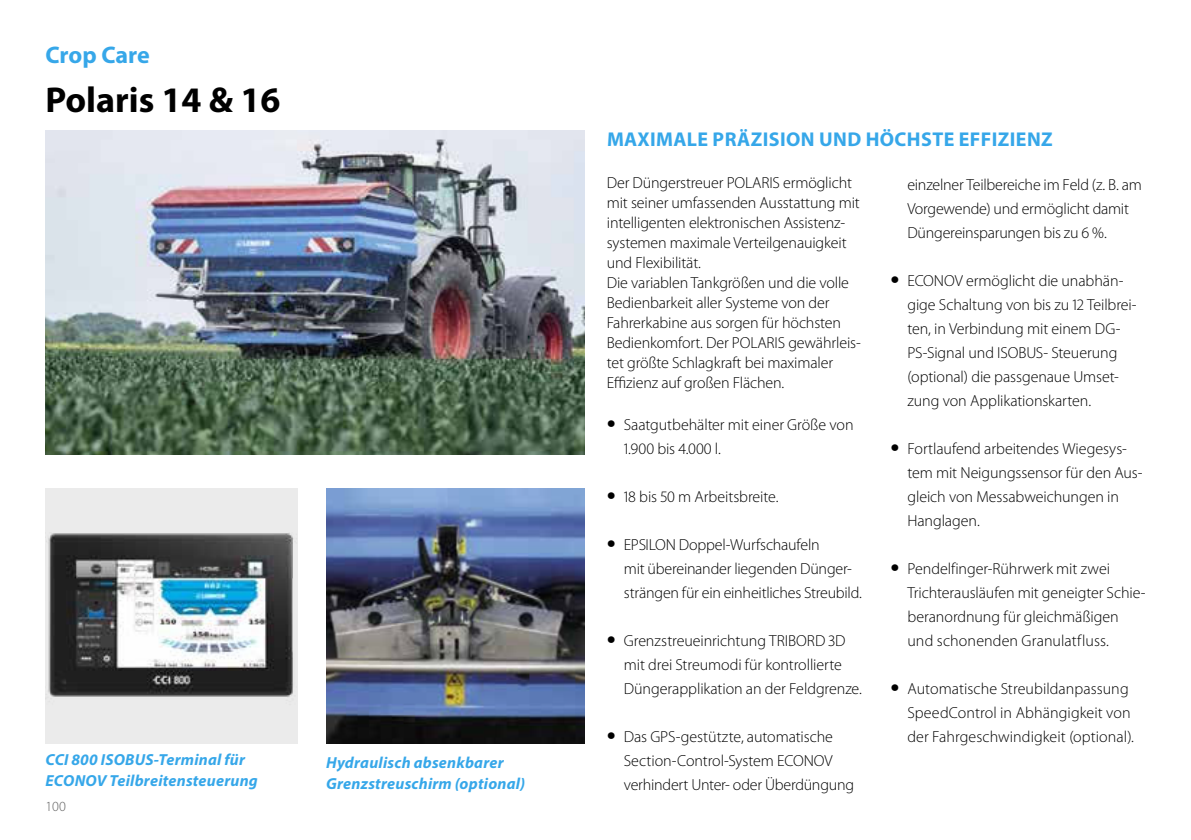
<style>
.page{position:relative;width:1191px;height:840px;background:#fff}
.page>*{position:absolute;margin:0;border:0;box-sizing:border-box;transform-origin:0 0}
.t1{font:700 36px "Myriad Pro";color:#000}
.t2{font:700 24px "Myriad Pro";letter-spacing:-.005em;color:#36a7e9}
.t3{font:700 20px "Myriad Pro";letter-spacing:.02em;color:#36a7e9}
.t4{font:300 16px/24px "Myriad Pro";letter-spacing:-.01em;color:#000}
.t5{font:italic 700 16px/21px "Myriad Pro";letter-spacing:.015em;color:#36a7e9}
.t6{font:300 14px "Myriad Pro";color:#636363}
.s1{font-weight:400;font-size:32px}
</style>
<div class="page">
<img style="left:326px;top:488px;width:258px;height:255px">
<div style="left:45px;top:488px;width:252px;height:255px;background:#ebebeb"></div>
<img style="left:46px;top:533px;width:248px;height:164px">
<img style="left:45px;top:130px;width:539px;height:324px">
<h2 class="t2" style="left:45px;top:43px;width:106px">Crop Care</h2>
<h1 class="t1" style="left:45px;top:81px;width:237px">Polaris 14 &amp; 16</h1>
<p class="t5" style="left:45px;top:748px;width:214px">CCI 800 ISOBUS-Terminal für<br>ECONOV Teilbreitensteuerung</p>
<p class="t6" style="left:45px;top:799px;width:22px">100</p>
<p class="t5" style="left:326px;top:751px;width:201px">Hydraulisch absenkbarer<br>Grenzstreuschirm (optional)</p>
<p class="t3" style="left:607px;top:128px;width:447px">MAXIMALE PRÄZISION UND HÖCHSTE EFFIZIENZ</p>
<p class="t4" style="left:907px;top:173px;width:236px">einzelner Teilbereiche im Feld (z. B. am<br>Vorgewende) und ermöglicht damit<br>Düngereinsparungen bis zu 6 %.</p>
<p class="t4" style="left:907px;top:269px;width:231px;text-indent:-17px"><span class="s1">•</span> ECONOV ermöglicht die unabhän&shy;gige Schaltung von bis zu 12 Teilbrei&shy;ten, in Verbindung mit einem DG-PS-Signal und ISOBUS- Steuerung (optional) die passgenaue Umset&shy;zung von Applikationskarten.</p>
<p class="t4" style="left:907px;top:437px;width:236px;text-indent:-17px"><span class="s1">•</span> Fortlaufend arbeitendes Wiegesys&shy;tem mit Neigungssensor für den Aus&shy;gleich von Messabweichungen in<br>Hanglagen.</p>
<p class="t4" style="left:907px;top:557px;width:240px;text-indent:-17px"><span class="s1">•</span> Pendelfinger-Rührwerk mit zwei Trichterausläufen mit geneigter Schie&shy;beranordnung für gleichmäßigen und schonenden Granulatfluss.</p>
<p class="t4" style="left:907px;top:677px;width:228px;text-indent:-17px"><span class="s1">•</span> Automatische Streubildanpassung<br>SpeedControl in Abhängigkeit von der Fahrgeschwindigkeit (optional).</p>
<p class="t4" style="left:607px;top:173px;width:255px;line-height:20px">Der Düngerstreuer POLARIS ermöglicht mit seiner umfassenden Ausstattung mit intelligenten elektronischen Assistenz&shy;systemen maximale Verteilgenauigkeit und Flexibilität.<br>Die variablen Tankgrößen und die volle Bedienbarkeit aller Systeme von der Fahrerkabine aus sorgen für höchsten Bedienkomfort. Der POLARIS gewährleis&shy;tet größte Schlagkraft bei maximaler Effizienz auf großen Flächen.</p>
<p class="t4" style="left:624px;top:413px;width:231px;text-indent:-17px"><span class="s1">•</span> Saatgutbehälter mit einer Größe von<br>1.900 bis 4.000 l.</p>
<p class="t4" style="left:607px;top:485px;width:173px"><span class="s1">•</span> 18 bis 50 m Arbeitsbreite.</p>
<p class="t4" style="left:624px;top:533px;width:240px;text-indent:-17px"><span class="s1">•</span> EPSILON Doppel-Wurfschaufeln<br>mit übereinander liegenden Dünger&shy;strängen für ein einheitliches Streubild.</p>
<p class="t4" style="left:624px;top:629px;width:240px;text-indent:-17px"><span class="s1">•</span> Grenzstreueinrichtung TRIBORD 3D mit drei Streumodi für kontrollierte<br>Düngerapplikation an der Feldgrenze.</p>
<p class="t4" style="left:624px;top:725px;width:232px;text-indent:-17px"><span class="s1">•</span> Das GPS-gestützte, automatische<br>Section-Control-System ECONOV verhindert Unter- oder Überdüngung</p>
</div>
